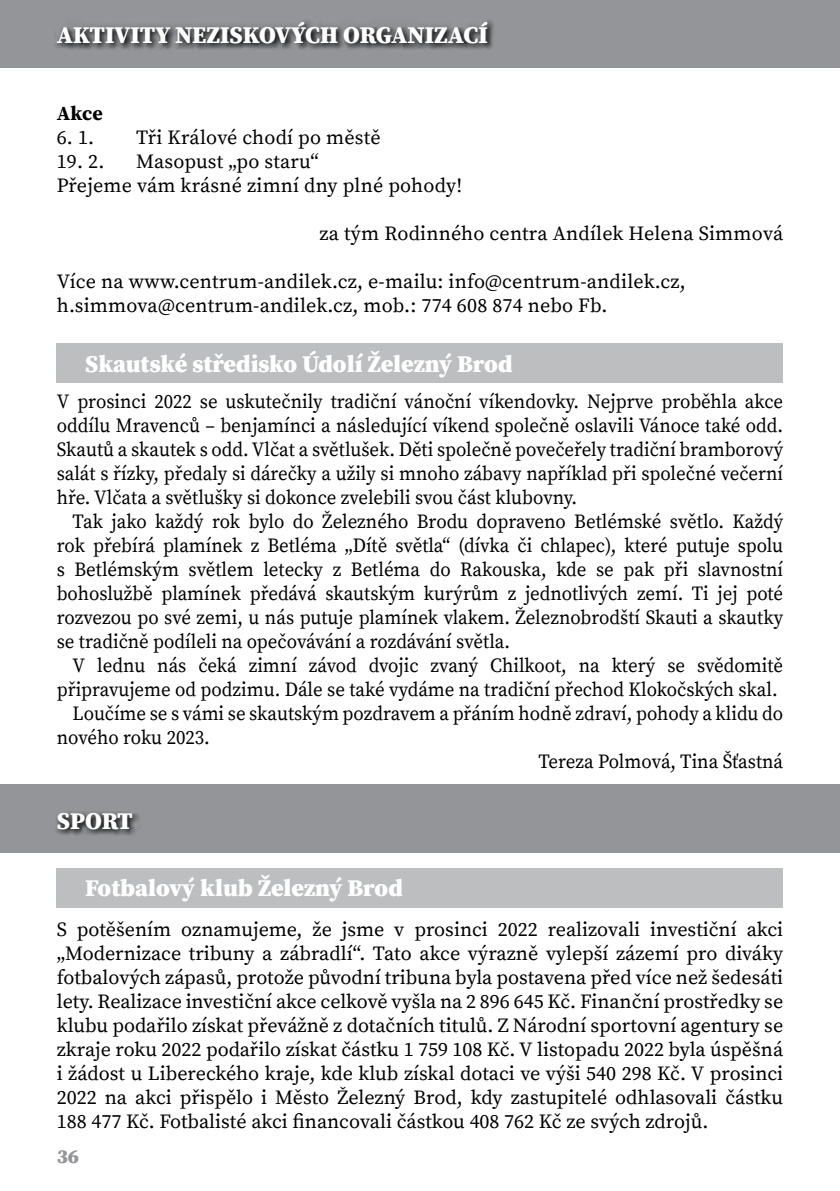
<style>
.page{position:relative;width:840px;height:1191px;background:#fff}
.page>*{position:absolute;margin:0;border:0;box-sizing:border-box;transform-origin:0 0}
.t1{font:900 24px "Source Serif Pro";color:#fff}
.t2{font:20px/24px "Source Serif Pro";color:#000;text-align:justify;scale:.94 1}
.t3{font:20px/24px "Source Serif Pro";color:#000}
.t4{font:700 20px "Source Serif Pro";color:#000}
.t5{font:900 20px "Source Serif Pro";color:#939598}
</style>
<div class="page">
<div style="left:0;top:0;width:839px;height:67px;background:#939598"></div>
<div style="left:57px;top:343px;width:725px;height:40px;background:#bcbec0"></div>
<svg style="left:55px;top:20px;width:439px;height:29px"></svg>
<div style="left:0;top:784px;width:839px;height:69px;background:#939598"></div>
<svg style="left:56px;top:813px;width:83px;height:23px"></svg>
<div style="left:57px;top:867px;width:725px;height:40px;background:#bcbec0"></div>
<hr style="left:839px;top:620px;width:1px;height:68px;background:#939598">
<p class="t1" style="left:57px;top:18px;width:134px">AKTIVITY NEZ</p>
<p class="t1" style="left:220px;top:18px;width:26px">ISKOVÝ</p>
<p class="t1" style="left:305px;top:18px;width:183px">CH ORGANIZACÍ</p>
<p class="t4" style="left:57px;top:99px;width:48px">Akce</p>
<p class="t3" style="left:57px;top:126px;width:39px">6. 1.</p>
<p class="t3" style="left:136px;top:126px;width:246px">Tři Králové chodí po městě</p>
<p class="t3" style="left:57px;top:150px;width:49px">19. 2.</p>
<p class="t3" style="left:57px;top:150px;width:407px;text-indent:79px">Masopust „po staru“<br>Přejeme vám krásné zimní dny plné pohody!</p>
<p class="t3" style="left:319px;top:222px;width:465px">za tým Rodinného centra Andílek Helena Simmová</p>
<p class="t3" style="left:57px;top:270px;width:630px">Více na www.centrum-andilek.cz, e-mailu: info@centrum-andilek.cz, h.simmova@centrum-andilek.cz, mob.: 774 608 874 nebo Fb.</p>
<p class="t1" style="left:85px;top:347px;width:429px">Skautské středisko Údolí Železný Brod</p>
<p class="t2" style="left:57px;top:390px;width:773px">V prosinci 2022 se uskutečnily tradiční vánoční víkendovky. Nejprve proběhla akce oddílu Mravenců – benjamínci a následující víkend společně oslavili Vánoce také odd.<br>Skautů a skautek s odd. Vlčat a světlušek. Děti společně povečeřely tradiční bramborový salát s řízky, předaly si dárečky a užily si mnoho zábavy například při společné večerní hře. Vlčata a světlušky si dokonce zvelebili svou část klubovny.</p>
<p class="t2" style="left:57px;top:510px;width:773px;text-indent:16px">Tak jako každý rok bylo do Železného Brodu dopraveno Betlémské světlo. Každý rok přebírá plamínek z Betléma „Dítě světla“ (dívka či chlapec), které putuje spolu s Betlémským světlem letecky z Betléma do Rakouska, kde se pak při slavnostní bohoslužbě plamínek předává skautským kurýrům z jednotlivých zemí. Ti jej poté rozvezou po své zemi, u nás putuje plamínek vlakem. Železnobrodští Skauti a skautky se tradičně podíleli na opečovávání a rozdávání světla.</p>
<p class="t2" style="left:73px;top:654px;width:757px">V lednu nás čeká zimní závod dvojic zvaný Chilkoot, na který se svědomitě</p>
<p class="t2" style="left:57px;top:678px;width:768px">připravujeme od podzimu. Dále se také vydáme na tradiční přechod Klokočských skal.</p>
<p class="t2" style="left:73px;top:702px;width:757px">Loučíme se s vámi se skautským pozdravem a přáním hodně zdraví, pohody a klidu do</p>
<p class="t2" style="left:57px;top:726px;width:164px">nového roku 2023.</p>
<p class="t2" style="left:538px;top:750px;width:262px">Tereza Polmová, Tina Šťastná</p>
<p class="t1" style="left:57px;top:804px;width:17px">SPOR</p>
<p class="t1" style="left:117px;top:804px;width:17px">T</p>
<p class="t1" style="left:85px;top:871px;width:319px">Fotbalový klub Železný Brod</p>
<p class="t3" style="left:57px;top:918px;width:727px;text-align:justify">S potěšením oznamujeme, že jsme v prosinci 2022 realizovali investiční akci „Modernizace tribuny a zábradlí“. Tato akce výrazně vylepší zázemí pro diváky fotbalových zápasů, protože původní tribuna byla postavena před více než šedesáti lety. Realizace investiční akce celkově vyšla na 2 896 645 Kč. Finanční prostředky se klubu podařilo získat převážně z dotačních titulů. Z Národní sportovní agentury se zkraje roku 2022 podařilo získat částku 1 759 108 Kč. V listopadu 2022 byla úspěšná i žádost u Libereckého kraje, kde klub získal dotaci ve výši 540 298 Kč. V prosinci 2022 na akci přispělo i Město Železný Brod, kdy zastupitelé odhlasovali částku 188 477 Kč. Fotbalisté akci financovali částkou 408 762 Kč ze svých zdrojů.</p>
<p class="t5" style="left:57px;top:1142px;width:24px">36</p>
</div>
